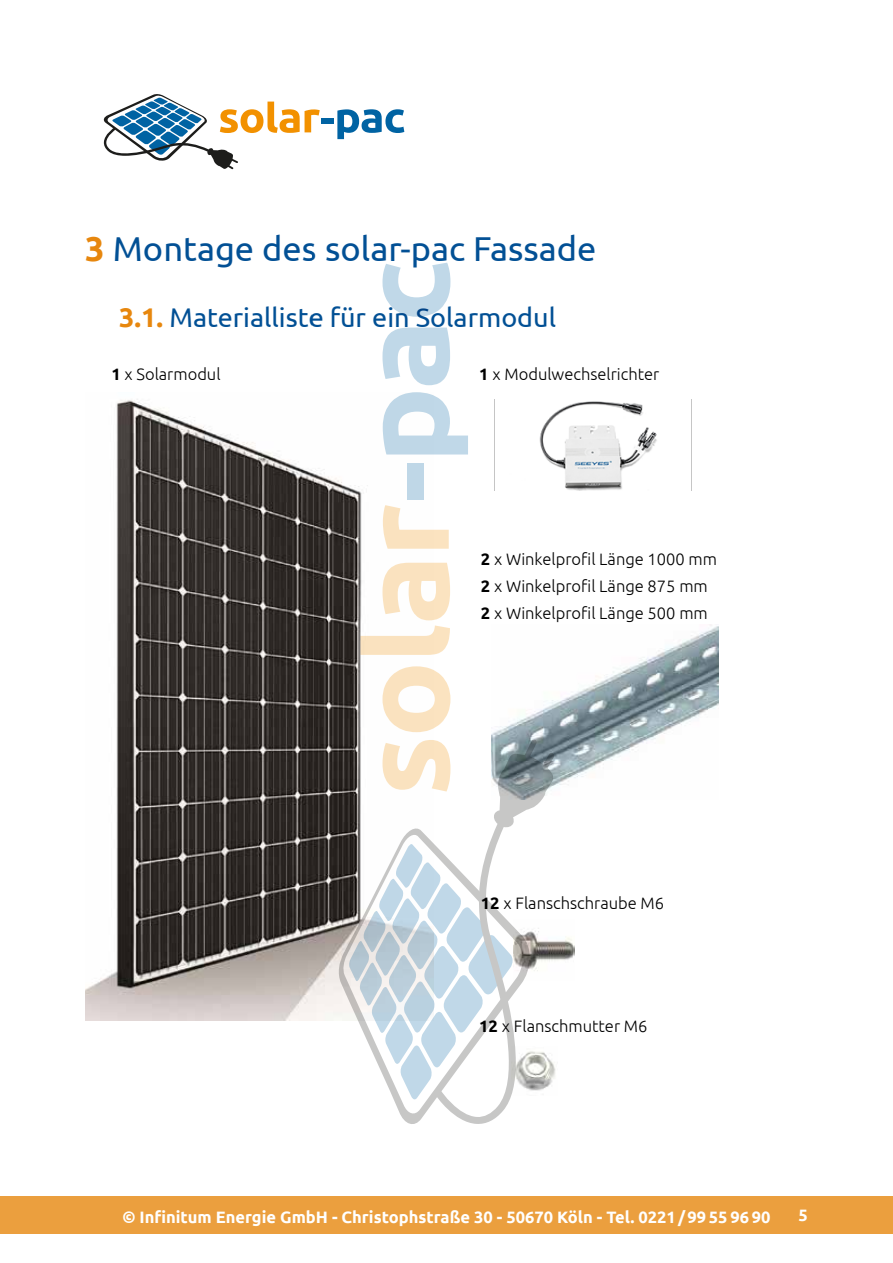
<style>
.page{position:relative;width:893px;height:1263px;background:#fff}
.page>*{position:absolute;margin:0;border:0;box-sizing:border-box;transform-origin:0 0}
.t1{font:34.5px "Ubuntu";color:#025095}
.t2{font:27px "Ubuntu";color:#025095}
.t3{font:300 16.5px/26.7px "Ubuntu";color:#000}
.t4{font:700 16.5px "Ubuntu";color:#fff}
.s1{font-weight:700;color:#e7870e}
.s2{font-weight:700}
</style>
<div class="page">
<div style="left:321px;top:118px;width:13px;height:6px;background:#0063a3"></div>
<svg style="left:337px;top:109px;width:67px;height:30px"></svg>
<svg style="left:103px;top:94px;width:217px;height:75px"></svg>
<div style="left:0;top:1196px;width:893px;height:38px;background:#eb9f3e"></div>
<img style="left:580px;top:399px;width:112px;height:91px">
<img style="left:580px;top:624px;width:138px;height:153px">
<img style="left:85px;top:399px;width:228px;height:622px">
<svg style="left:313px;top:262px;width:267px;height:809px"></svg>
<svg style="left:382px;top:740px;width:53px;height:51px"></svg>
<svg style="left:382px;top:666px;width:68px;height:66px"></svg>
<svg style="left:360px;top:563px;width:90px;height:92px"></svg>
<svg style="left:383px;top:505px;width:66px;height:44px"></svg>
<div style="left:407px;top:463px;width:17px;height:37px;background:#bfd7e7"></div>
<svg style="left:383px;top:392px;width:85px;height:62px"></svg>
<svg style="left:382px;top:328px;width:68px;height:57px"></svg>
<svg style="left:382px;top:263px;width:68px;height:54px"></svg>
<svg style="left:337px;top:825px;width:98px;height:299px"></svg>
<svg style="left:349px;top:844px;width:86px;height:255px"></svg>
<svg style="left:435px;top:737px;width:120px;height:387px"></svg>
<h1 class="t1" style="left:85px;top:227px;width:513px"><span class="s1">3</span> Montage des solar-pac Fassade</h1>
<h2 class="t2" style="left:119px;top:301px;width:438px"><span class="s1">3.1.</span> Materialliste für ein Solarmodul</h2>
<p class="t3" style="left:111px;top:360px;width:111px"><span class="s2">1</span> x Solarmodul</p>
<p class="t3" style="left:479px;top:360px;width:182px"><span class="s2">1</span> x Modulwechselrichter</p>
<p class="t3" style="left:481px;top:545px;width:238px"><span class="s2">2</span> x Winkelprofil Länge 1000 mm<br><span class="s2">2</span> x Winkelprofil Länge 875 mm<br><span class="s2">2</span> x Winkelprofil Länge 500 mm</p>
<p class="t3" style="left:481px;top:889px;width:185px"><span class="s2">12</span> x Flanschschraube M6</p>
<p class="t3" style="left:479px;top:1012px;width:170px"><span class="s2">12</span> x Flanschmutter M6</p>
<p class="t4" style="left:122px;top:1207px;width:650px">© Infinitum Energie GmbH - Christophstraße 30 - 50670 Köln - Tel. 0221/99 55 96 90</p>
<p class="t4" style="left:799px;top:1204px;width:11px">5</p>
</div>
